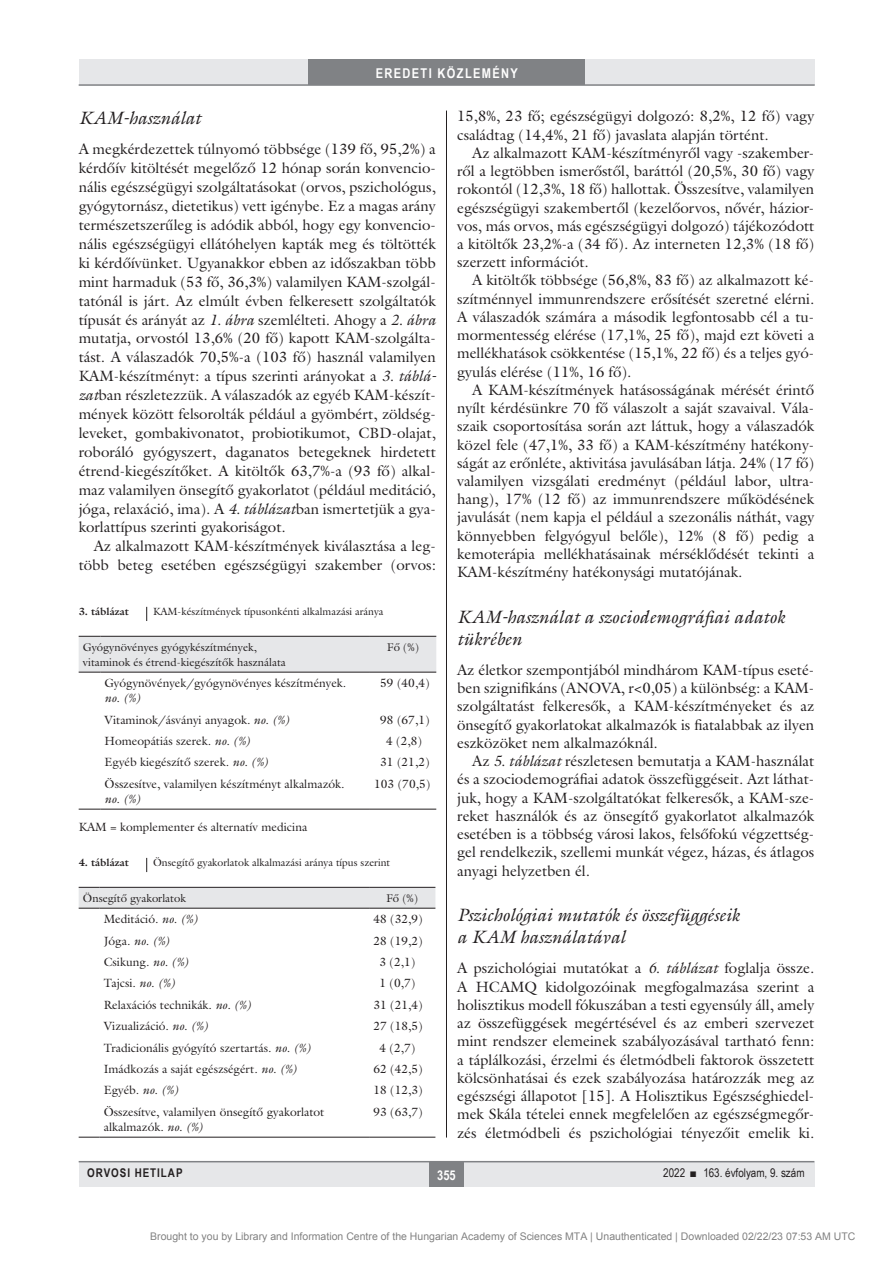
<style>
.page{position:relative;width:893px;height:1263px;background:#fff}
.page>*{position:absolute;margin:0;border:0;box-sizing:border-box;transform-origin:0 0}
.alcimkurziv{font:italic 18px/21.9px "Galliard Reg";color:#231f20}
.Body_tompa{font:15px/18.9px "Galliard Reg";color:#231f20;text-align:justify}
.Body_Text{font:15px/18.3px "Galliard Reg";color:#231f20;text-align:justify}
.t1{font:700 13.5px "Arial Narrow";letter-spacing:.1em;color:#fff}
.tabla{font:12px/15px "Galliard Reg";color:#231f20}
.tompa_8_10{font:12px "Galliard Reg";color:#231f20}
.t2{font:12px "Arial Narrow";color:#231f20}
.t3{font:700 12px "Arial Narrow";letter-spacing:.08em;color:#231f20}
.tabla-2{font:italic 12px "Galliard Reg";color:#231f20}
.tablafej{font:11.25px/15px "Galliard Reg";color:#231f20}
.t4{font:10.5px "Arial";color:rgb(0 0 0/.5)}
.kepalairas2{font:10.5px "Galliard Reg";color:#231f20}
.kepalairas1{font:700 10.5px "Galliard Reg";color:#231f20}
.s1{font-style:italic}
.s2{font-style:normal}
</style>
<div class="page">
<div style="left:79px;top:1161px;width:735px;height:25px;background:#e6e7e9"></div>
<div style="left:429px;top:1161px;width:34px;height:25px;background:#808285"></div>
<hr style="left:79px;top:1161px;width:735px;height:1px;background:#808285">
<div style="left:79px;top:60px;width:735px;height:25px;background:#e6e7e9"></div>
<div style="left:308px;top:60px;width:277px;height:25px;background:#808285"></div>
<hr style="left:79px;top:84px;width:736px;height:2px;background:#808285">
<hr style="left:446px;top:111px;width:1px;height:1026px;background:#231f20">
<svg style="left:146px;top:607px;width:1px;height:14px"></svg>
<div style="left:79px;top:636px;width:357px;height:37px;background:#e6e7e9"></div>
<hr style="left:100px;top:672px;width:270px;height:1px;background:#231f20">
<hr style="left:370px;top:672px;width:66px;height:1px;background:#231f20">
<svg style="left:79px;top:809px;width:21px;height:1px"></svg>
<hr style="left:100px;top:809px;width:270px;height:1px;background:#231f20">
<hr style="left:370px;top:809px;width:66px;height:1px;background:#231f20">
<svg style="left:146px;top:858px;width:1px;height:14px"></svg>
<svg style="left:79px;top:887px;width:356px;height:22px;background:#dbdbdd"></svg>
<hr style="left:99px;top:908px;width:270px;height:1px;background:#231f20">
<hr style="left:369px;top:908px;width:66px;height:1px;background:#231f20">
<svg style="left:79px;top:1137px;width:20px;height:1px"></svg>
<hr style="left:99px;top:1137px;width:270px;height:1px;background:#231f20">
<hr style="left:369px;top:1137px;width:66px;height:1px;background:#231f20">
<p class="t1" style="left:376px;top:63px;width:144px">EREDETI KÖZLEMÉNY</p>
<p class="alcimkurziv" style="left:79px;top:106px;width:124px">KAM-használat</p>
<p class="Body_tompa" style="left:79px;top:140px;width:359px">A megkérdezettek túlnyomó többsége (139 fő, 95,2%) a kérdőív kitöltését megelőző 12 hónap során konvencio&shy;nális egészségügyi szolgáltatásokat (orvos, pszichológus, gyógytornász, dietetikus) vett igénybe. Ez a magas arány természetszerűleg is adódik abból, hogy egy konvencio&shy;nális egészségügyi ellátóhelyen kapták meg és töltötték ki kérdőívünket. Ugyanakkor ebben az időszakban több mint harmaduk (53 fő, 36,3%) valamilyen KAM-szolgál&shy;tatónál is járt. Az elmúlt évben felkeresett szolgáltatók típusát és arányát az <span class="s1">1. ábra</span> szemlélteti. Ahogy a <span class="s1">2. ábra </span>mutatja, orvostól 13,6% (20 fő) kapott KAM-szolgálta&shy;tást. A válaszadók 70,5%-a (103 fő) használ valamilyen KAM-készítményt: a típus szerinti arányokat a <span class="s1">3. táblá&shy;zat</span>ban részletezzük. A válaszadók az egyéb KAM-készít&shy;mények között felsorolták például a gyömbért, zöldség&shy;leveket, gombakivonatot, probiotikumot, CBD-olajat, roboráló gyógyszert, daganatos betegeknek hirdetett étrend-kiegészítőket. A kitöltők 63,7%-a (93 fő) alkal&shy;maz valamilyen önsegítő gyakorlatot (például meditáció, jóga, relaxáció, ima). A <span class="s1">4. táblázat</span>ban ismertetjük a gya&shy;korlattípus szerinti gyakoriságot.</p>
<p class="Body_Text" style="left:79px;top:537px;width:359px;line-height:18.9px;text-align:right">Az alkalmazott KAM-készítmények kiválasztása a leg&shy;több beteg esetében egészségügyi szakember (orvos:</p>
<p class="kepalairas1" style="left:79px;top:605px;width:52px">3. táblázat</p>
<p class="kepalairas2" style="left:153px;top:605px;width:232px">KAM-készítmények típusonkénti alkalmazási aránya</p>
<p class="tablafej" style="left:83px;top:639px;width:204px">Gyógynövényes gyógykészítmények, vitaminok és étrend-kiegészítők használata</p>
<p class="tablafej" style="left:387px;top:639px;width:33px">Fő (%)</p>
<p class="tabla" style="left:105px;top:675px;width:243px">Gyógynövények/gyógynövényes készítmények. <span class="s1">no. (%)</span></p>
<p class="tabla" style="left:380px;top:675px;width:51px">59 (40,4)</p>
<p class="tabla" style="left:105px;top:712px;width:187px">Vitaminok/ásványi anyagok. <span class="s1">no. (%)</span></p>
<p class="tabla" style="left:380px;top:712px;width:51px">98 (67,1)</p>
<p class="tabla" style="left:105px;top:733px;width:148px">Homeopátiás szerek. <span class="s1">no. (%)</span></p>
<p class="tabla" style="left:386px;top:733px;width:37px">4 (2,8)</p>
<p class="tabla" style="left:105px;top:755px;width:166px">Egyéb kiegészítő szerek. <span class="s1">no. (%)</span></p>
<p class="tabla" style="left:380px;top:755px;width:51px">31 (21,2)</p>
<p class="tabla" style="left:105px;top:776px;width:242px">Összesítve, valamilyen készítményt alkalmazók. <span class="s1">no. (%)</span></p>
<p class="tabla" style="left:374px;top:776px;width:58px">103 (70,5)</p>
<p class="tompa_8_10" style="left:79px;top:819px;width:230px">KAM = komplementer és alternatív medicina</p>
<p class="kepalairas1" style="left:79px;top:856px;width:52px">4. táblázat</p>
<p class="kepalairas2" style="left:153px;top:856px;width:239px">Önsegítő gyakorlatok alkalmazási aránya típus szerint</p>
<p class="tablafej" style="left:83px;top:890px;width:105px">Önsegítő gyakorlatok</p>
<p class="tablafej" style="left:386px;top:890px;width:33px">Fő (%)</p>
<p class="tabla" style="left:104px;top:911px;width:96px">Meditáció. <span class="s1">no. (%)</span></p>
<p class="tabla" style="left:373px;top:911px;width:51px">48 (32,9)</p>
<p class="tabla-2" style="left:104px;top:933px;width:68px"><span class="s2">Jóga.</span> no. (%)</p>
<p class="tabla" style="left:373px;top:933px;width:51px">28 (19,2)</p>
<p class="tabla" style="left:104px;top:954px;width:87px">Csikung. <span class="s1">no. (%)</span></p>
<p class="tabla" style="left:379px;top:954px;width:37px">3 (2,1)</p>
<p class="tabla" style="left:104px;top:976px;width:73px">Tajcsi. <span class="s1">no. (%)</span></p>
<p class="tabla" style="left:379px;top:976px;width:37px">1 (0,7)</p>
<p class="tabla" style="left:104px;top:997px;width:149px">Relaxációs technikák. <span class="s1">no. (%)</span></p>
<p class="tabla" style="left:373px;top:997px;width:51px">31 (21,4)</p>
<p class="tabla" style="left:104px;top:1018px;width:106px">Vizualizáció. <span class="s1">no. (%)</span></p>
<p class="tabla" style="left:373px;top:1018px;width:51px">27 (18,5)</p>
<p class="tabla" style="left:104px;top:1040px;width:209px">Tradicionális gyógyító szertartás. <span class="s1">no. (%)</span></p>
<p class="tabla" style="left:379px;top:1040px;width:37px">4 (2,7)</p>
<p class="tabla" style="left:104px;top:1061px;width:195px">Imádkozás a saját egészségért. <span class="s1">no. (%)</span></p>
<p class="tabla" style="left:373px;top:1061px;width:51px">62 (42,5)</p>
<p class="tabla" style="left:104px;top:1083px;width:77px">Egyéb. <span class="s1">no. (%)</span></p>
<p class="tabla" style="left:373px;top:1083px;width:51px">18 (12,3)</p>
<p class="tabla" style="left:104px;top:1104px;width:222px">Összesítve, valamilyen önsegítő gyakorlatot alkalmazók. <span class="s1">no. (%)</span></p>
<p class="tabla" style="left:373px;top:1104px;width:51px">93 (63,7)</p>
<p class="Body_Text" style="left:457px;top:107px;width:359px">15,8%, 23 fő; egészségügyi dolgozó: 8,2%, 12 fő) vagy családtag (14,4%, 21 fő) javaslata alapján történt.</p>
<p class="Body_Text" style="left:457px;top:143px;width:359px;text-indent:15px">Az alkalmazott KAM-készítményről vagy -szakember&shy;ről a legtöbben ismerőstől, baráttól (20,5%, 30 fő) vagy rokontól (12,3%, 18 fő) hallottak. Összesítve, valamilyen egészségügyi szakembertől (kezelőorvos, nővér, házior&shy;vos, más orvos, más egészségügyi dolgozó) tájékozódott a kitöltők 23,2%-a (34 fő). Az interneten 12,3% (18 fő) szerzett információt.</p>
<p class="Body_Text" style="left:457px;top:271px;width:359px;text-indent:15px">A kitöltők többsége (56,8%, 83 fő) az alkalmazott ké&shy;szítménnyel immunrendszere erősítését szeretné elérni.<br>A válaszadók számára a második legfontosabb cél a tu&shy;mormentesség elérése (17,1%, 25 fő), majd ezt követi a mellékhatások csökkentése (15,1%, 22 fő) és a teljes gyó&shy;gyulás elérése (11%, 16 fő).</p>
<p class="Body_Text" style="left:457px;top:380px;width:359px;text-indent:15px">A KAM-készítmények hatásosságának mérését érintő nyílt kérdésünkre 70 fő válaszolt a saját szavaival. Vála&shy;szaik csoportosítása során azt láttuk, hogy a válaszadók közel fele (47,1%, 33 fő) a KAM-készítmény hatékony&shy;ságát az erőnléte, aktivitása javulásában látja. 24% (17 fő) valamilyen vizsgálati eredményt (például labor, ultra&shy;hang), 17% (12 fő) az immunrendszere működésének javulását (nem kapja el például a szezonális náthát, vagy könnyebben felgyógyul belőle), 12% (8 fő) pedig a kemoterápia mellékhatásainak mérséklődését tekinti a KAM-készítmény hatékonysági mutatójának.</p>
<p class="alcimkurziv" style="left:457px;top:606px;width:329px">KAM-használat a szociodemográfiai adatok tükrében</p>
<p class="Body_tompa" style="left:457px;top:660px;width:359px;line-height:18.3px">Az életkor szempontjából mindhárom KAM-típus eseté&shy;ben szignifikáns (ANOVA, r&lt;0,05) a különbség: a KAM&shy;szolgáltatást felkeresők, a KAM-készítményeket és az önsegítő gyakorlatokat alkalmazók is fiatalabbak az ilyen eszközöket nem alkalmazóknál.</p>
<p class="Body_Text" style="left:457px;top:752px;width:359px;text-indent:15px">Az <span class="s1">5. táblázat</span> részletesen bemutatja a KAM-használat és a szociodemográfiai adatok összefüggéseit. Azt láthat&shy;juk, hogy a KAM-szolgáltatókat felkeresők, a KAM-sze&shy;reket használók és az önsegítő gyakorlatot alkalmazók esetében is a többség városi lakos, felsőfokú végzettség&shy;gel rendelkezik, szellemi munkát végez, házas, és átlagos anyagi helyzetben él.</p>
<p class="alcimkurziv" style="left:457px;top:904px;width:284px">Pszichológiai mutatók és összefüggéseik a KAM használatával</p>
<p class="Body_tompa" style="left:457px;top:959px;width:359px;line-height:18.3px">A pszichológiai mutatókat a <span class="s1">6. táblázat</span> foglalja össze.<br>A HCAMQ kidolgozóinak megfogalmazása szerint a holisztikus modell fókuszában a testi egyensúly áll, amely az összefüggések megértésével és az emberi szervezet mint rendszer elemeinek szabályozásával tartható fenn: a táplálkozási, érzelmi és életmódbeli faktorok összetett kölcsönhatásai és ezek szabályozása határozzák meg az egészségi állapotot [15]. A Holisztikus Egészséghiedel&shy;mek Skála tételei ennek megfelelően az egészségmegőr&shy;zés életmódbeli és pszichológiai tényezőit emelik ki.</p>
<p class="t3" style="left:87px;top:1164px;width:97px">ORVOSI HETILAP</p>
<p class="t1" style="left:437px;top:1165px;width:20px">355</p>
<p class="t2" style="left:663px;top:1164px;width:143px">2022 ■ 163. évfolyam, 9. szám</p>
<p class="t4" style="left:150px;top:1231px;width:707px">Brought to you by Library and Information Centre of the Hungarian Academy of Sciences MTA | Unauthenticated | Downloaded 02/22/23 07:53 AM UTC</p>
</div>
